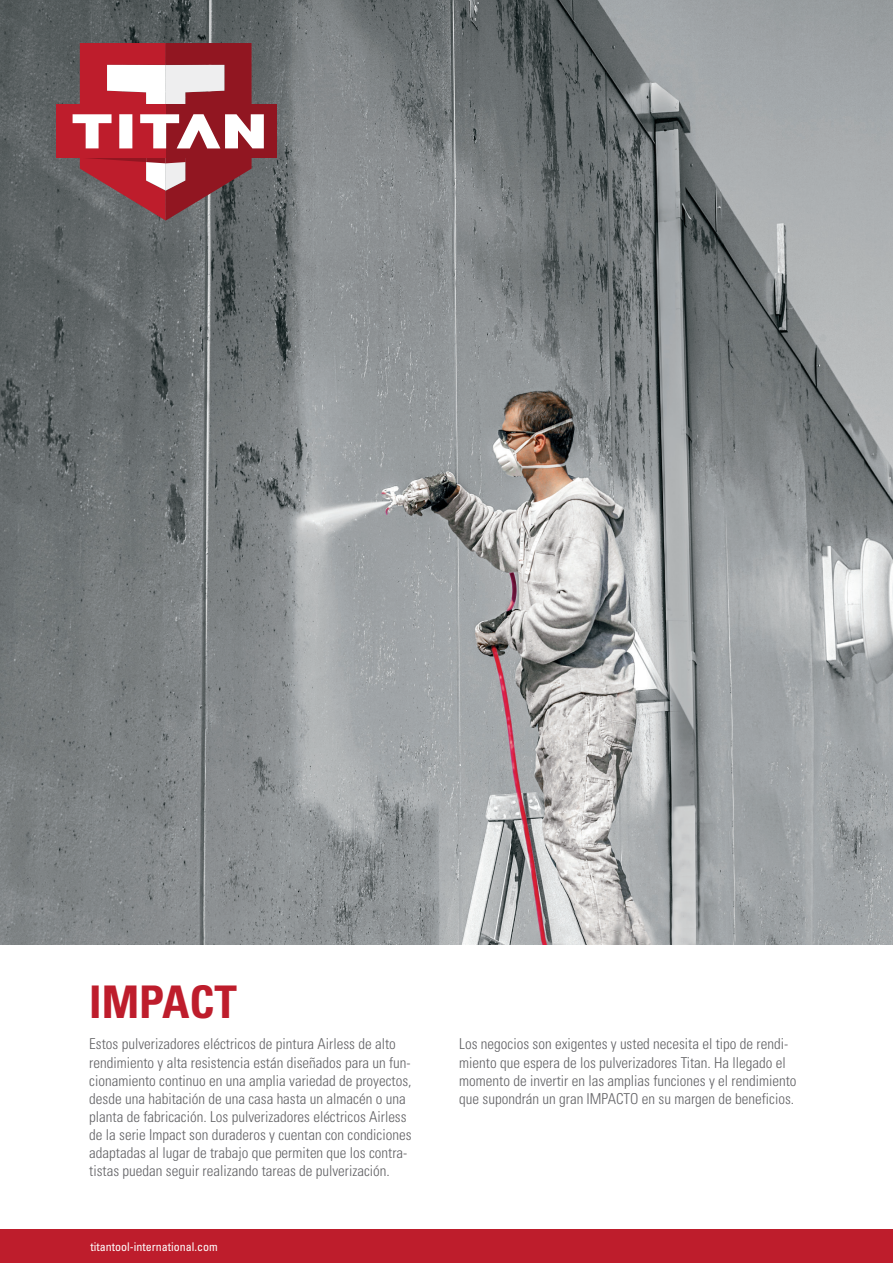
<style>
.page{position:relative;width:893px;height:1263px;background:#fff}
.page>*{position:absolute;margin:0;border:0;box-sizing:border-box;transform-origin:0 0}
.t1{font:700 condensed 45px "Univers";color:#be1d2c}
.t2{font:300 condensed 15px/18px "Univers";color:#636366}
.t3{font:condensed 12px "Univers";color:#fff}
</style>
<div class="page">
<div style="left:0;top:1229px;width:893px;height:34px;background:#be1d2c"></div>
<img style="left:0;top:0;width:893px;height:944px">
<div style="left:166px;top:105px;width:110px;height:53px;background:#911621"></div>
<div style="left:57px;top:105px;width:109px;height:53px;background:#be1d2c"></div>
<svg style="left:73px;top:43px;width:191px;height:178px"></svg>
<h1 class="t1" style="left:89px;top:974px;width:149px">IMPACT</h1>
<p class="t2" style="left:89px;top:1035px;width:324px">Estos pulverizadores eléctricos de pintura Airless de alto rendimiento y alta resistencia están diseñados para un fun&shy;cionamiento continuo en una amplia variedad de proyectos, desde una habitación de una casa hasta un almacén o una planta de fabricación. Los pulverizadores eléctricos Airless de la serie Impact son duraderos y cuentan con condiciones adaptadas al lugar de trabajo que permiten que los contra&shy;tistas puedan seguir realizando tareas de pulverización.</p>
<p class="t2" style="left:459px;top:1035px;width:339px">Los negocios son exigentes y usted necesita el tipo de rendi&shy;miento que espera de los pulverizadores Titan. Ha llegado el momento de invertir en las amplias funciones y el rendimiento que supondrán un gran IMPACTO en su margen de beneficios.</p>
<p class="t3" style="left:90px;top:1239px;width:129px">titantool-international.com</p>
</div>
